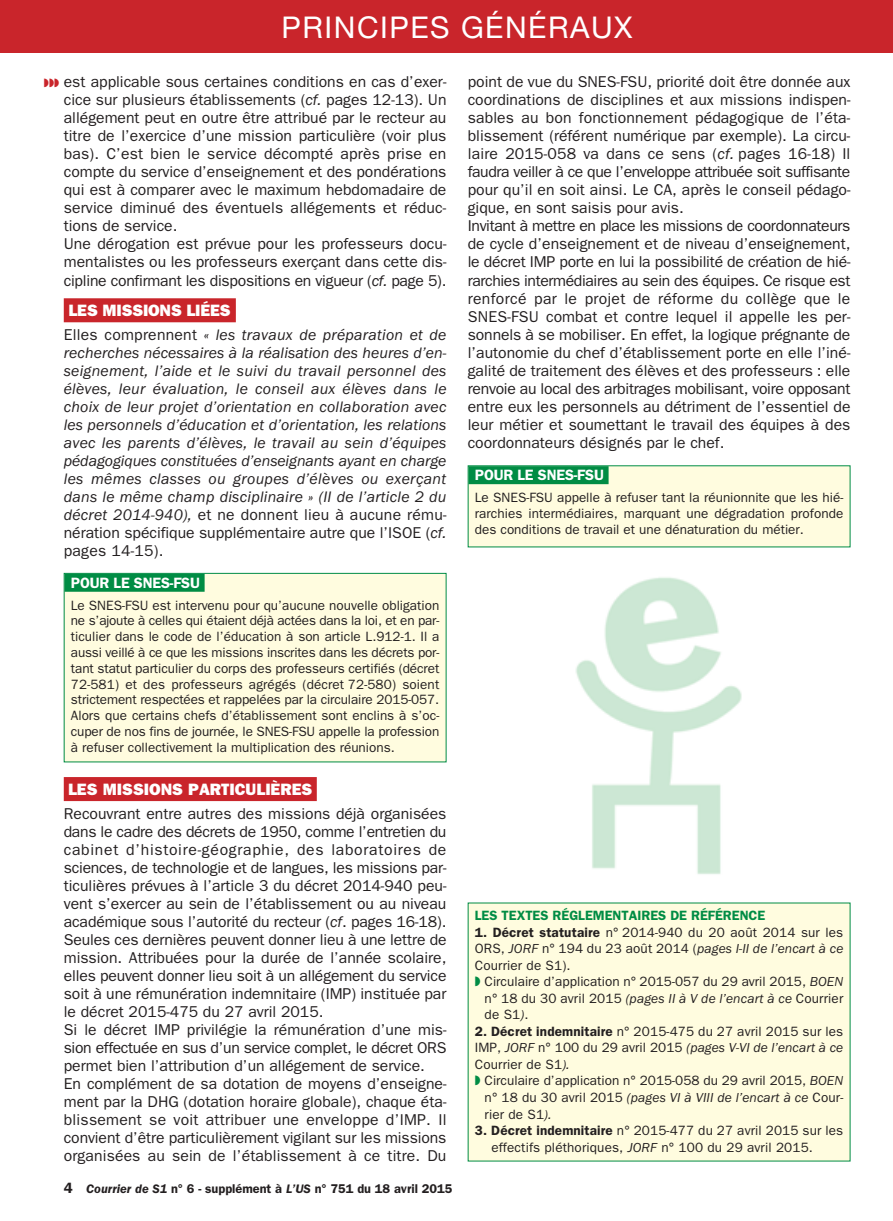
<style>
.page{position:relative;width:893px;height:1221px;background:#fff}
.page>*{position:absolute;margin:0;border:0;box-sizing:border-box;transform-origin:0 0}
.t1{font:30px "Helvetica Neue";letter-spacing:.05em;color:#fff}
.t2{font:16.5px "ITC Franklin Gothic Std Hvy";letter-spacing:.03em;color:#fff}
.t3{font:15.75px/18px "ITC Franklin Gothic Std";color:#231f20}
.t4{font:italic 15.75px/18px "ITC Franklin Gothic Std";letter-spacing:.015em;color:#231f20;text-align:justify}
.t5{font:600 15px "ITC Franklin Gothic Std";letter-spacing:-.01em;color:#fff}
.t6{font:13.5px/15.8px "ITC Franklin Gothic Std";color:#231f20;text-align:justify}
.t7{font:italic 13.5px "ITC Franklin Gothic Std";letter-spacing:.01em;color:#231f20}
.t8{font:600 13.5px "ITC Franklin Gothic Std";color:#008c44}
.t9{font:600 12.75px "ITC Franklin Gothic Std";color:#231f20}
.t10{font:12px "Zapf Dingbats ITC";color:#c9252b}
.s1{font-style:italic}
.s2{color:#c9252b}
.s3{font-style:normal}
.s4{color:#008c44}
.s5{font-size:15px}
.s6{font-weight:600}
</style>
<div class="page">
<div style="left:0;top:0;width:893px;height:53px;background:#c9252b"></div>
<div style="left:64px;top:298px;width:172px;height:24px;background:#c9252b"></div>
<div style="left:64px;top:777px;width:253px;height:24px;background:#c9252b"></div>
<div style="left:65px;top:573px;width:381px;height:188px;background:#fffcdf"></div>
<div style="left:65px;top:573px;width:140px;height:18px;background:#008c44"></div>
<div style="left:468px;top:466px;width:382px;height:80px;background:#fffcdf"></div>
<div style="left:468px;top:466px;width:141px;height:18px;background:#008c44"></div>
<img style="left:575px;top:577px;width:167px;height:297px">
<div style="left:468px;top:903px;width:382px;height:257px;background:#fffcdf"></div>
<p class="t1" style="left:282px;top:16px;width:352px">PRINCIPES GÉNÉRAUX</p>
<p class="t3" style="left:64px;top:74px;width:384px">est applicable sous certaines conditions en cas d’exer&shy;cice sur plusieurs établissements (<span class="s1">cf.</span> pages 12-13). Un allégement peut en outre être attribué par le recteur au titre de l’exercice d’une mission particulière (voir plus bas). C’est bien le service décompté après prise en compte du service d’enseignement et des pondérations qui est à comparer avec le maximum hebdomadaire de service diminué des éventuels allégements et réduc&shy;tions de service.<br>Une dérogation est prévue pour les professeurs docu&shy;mentalistes ou les professeurs exerçant dans cette dis&shy;cipline confirmant les dispositions en vigueur (<span class="s1">cf.</span> page 5).</p>
<p class="t2" style="left:69px;top:300px;width:169px">LES MISSIONS LIÉES<span class="s2">I</span></p>
<p class="t4" style="left:64px;top:327px;width:384px"><span class="s3">Elles comprennent</span> « les travaux de préparation et de recherches nécessaires à la réalisation des heures d’en&shy;seignement, l’aide et le suivi du travail personnel des élèves, leur évaluation, le conseil aux élèves dans le choix de leur projet d’orientation en collaboration avec les personnels d’éducation et d’orientation, les relations avec les parents d’élèves, le travail au sein d’équipes pédagogiques constituées d’enseignants ayant en charge les mêmes classes ou groupes d’élèves ou exerçant dans le même champ disciplinaire » (II de l’article 2 du décret 2014-940), <span class="s3">et ne donnent lieu à aucune rému&shy;nération spécifique supplémentaire autre que l’ISOE (</span>cf. <span class="s3">pages 14-15).</span></p>
<p class="t3" style="left:468px;top:74px;width:384px">point de vue du SNES-FSU, priorité doit être donnée aux coordinations de disciplines et aux missions indispen&shy;sables au bon fonctionnement pédagogique de l’éta&shy;blissement (référent numérique par exemple). La circu&shy;laire 2015-058 va dans ce sens (<span class="s1">cf.</span> pages 16-18) Il faudra veiller à ce que l’enveloppe attribuée soit suffisante pour qu’il en soit ainsi. Le CA, après le conseil pédago&shy;gique, en sont saisis pour avis.<br>Invitant à mettre en place les missions de coordonnateurs de cycle d’enseignement et de niveau d’enseignement, le décret IMP porte en lui la possibilité de création de hié&shy;rarchies intermédiaires au sein des équipes. Ce risque est renforcé par le projet de réforme du collège que le SNES-FSU combat et contre lequel il appelle les per&shy;sonnels à se mobiliser. En effet, la logique prégnante de l’autonomie du chef d’établissement porte en elle l’iné - galité de traitement des élèves et des professeurs : elle renvoie au local des arbitrages mobilisant, voire opposant entre eux les personnels au détriment de l’essentiel de leur métier et soumettant le travail des équipes à des coordonnateurs désignés par le chef.</p>
<p class="t5" style="left:475px;top:469px;width:134px">POUR LE SNES-FSU<span class="s4">i</span></p>
<p class="t6" style="left:475px;top:491px;width:370px">Le SNES-FSU appelle à refuser tant la réunionnite que les hié&shy;rarchies intermédiaires, marquant une dégradation profonde des conditions de travail et une dénaturation du métier.</p>
<p class="t10" style="left:44px;top:79px;width:17px">◗◗◗</p>
<p class="t5" style="left:71px;top:577px;width:134px">POUR LE SNES-FSU<span class="s4">i</span></p>
<p class="t6" style="left:71px;top:598px;width:370px">Le SNES-FSU est intervenu pour qu’aucune nouvelle obligation ne s’ajoute à celles qui étaient déjà actées dans la loi, et en par&shy;ticulier dans le code de l’éducation à son article L.912-1. Il a aussi veillé à ce que les missions inscrites dans les décrets por&shy;tant statut particulier du corps des professeurs certifiés (décret 72-581) et des professeurs agrégés (décret 72-580) soient strictement respectées et rappelées par la circulaire 2015-057.<br>Alors que certains chefs d’établissement sont enclins à s’oc&shy;cuper de nos fins de journée, le SNES-FSU appelle la profession à refuser collectivement la multiplication des réunions.</p>
<p class="t2" style="left:68px;top:779px;width:246px">LES MISSIONS PARTICULIÈRES</p>
<p class="t3" style="left:64px;top:806px;width:384px">Recouvrant entre autres des missions déjà organisées dans le cadre des décrets de 1950, comme l’entretien du cabinet d’histoire-géographie, des laboratoires de sciences, de technologie et de langues, les missions par&shy;ticulières prévues à l’article 3 du décret 2014-940 peu&shy;vent s’exercer au sein de l’établissement ou au niveau académique sous l’autorité du recteur (<span class="s1">cf</span>. pages 16-18).<br>Seules ces dernières peuvent donner lieu à une lettre de mission. Attribuées pour la durée de l’année scolaire, elles peuvent donner lieu soit à un allégement du service soit à une rémunération indemnitaire (IMP) instituée par le décret 2015-475 du 27 avril 2015.<br>Si le décret IMP privilégie la rémunération d’une mis&shy;sion effectuée en sus d’un service complet, le décret ORS permet bien l’attribution d’un allégement de service.<br>En complément de sa dotation de moyens d’enseigne&shy;ment par la DHG (dotation horaire globale), chaque éta&shy;blissement se voit attribuer une enveloppe d’IMP. Il convient d’être particulièrement vigilant sur les missions organisées au sein de l’établissement à ce titre. Du</p>
<p class="t9" style="left:64px;top:1184px;width:390px"><span class="s5">4</span> <span class="s1">Courrier de S1</span> n° 6 - supplément à <span class="s1">L’US</span> n° 751 du 18 avril 2015</p>
<p class="t8" style="left:475px;top:911px;width:292px">LES TEXTES RÉGLEMENTAIRES DE RÉFÉRENCE</p>
<p class="t6" style="left:475px;top:925px;width:370px"><span class="s6">1. Décret statutaire</span> n° 2014-940 du 20 août 2014 sur les</p>
<p class="t7" style="left:475px;top:944px;width:370px"><span class="s3">ORS,</span> JORF <span class="s3">n° 194 du 23 août 2014 (</span>pages I-II de l’encart à ce</p>
<p class="t6" style="left:475px;top:958px;width:97px">Courrier de S1).</p>
<p class="t6" style="left:475px;top:975px;width:370px"><span class="s4">◗</span> Circulaire d’application n° 2015-057 du 29 avril 2015, <span class="s1">BOEN</span></p>
<p class="t6" style="left:485px;top:991px;width:360px">n° 18 du 30 avril 2015 <span class="s1">(pages II à V de l’encart à ce</span> Courrier</p>
<p class="t6" style="left:485px;top:1008px;width:45px">de S1<span class="s1">)</span>.</p>
<p class="t6" style="left:475px;top:1024px;width:370px"><span class="s6">2. Décret indemnitaire</span> n° 2015-475 du 27 avril 2015 sur les</p>
<p class="t7" style="left:475px;top:1043px;width:370px"><span class="s3">IMP,</span> JORF <span class="s3">n° 100 du 29 avril 2015</span> (pages V-VI de l’encart à ce</p>
<p class="t6" style="left:475px;top:1057px;width:96px">Courrier de S1<span class="s1">).</span></p>
<p class="t6" style="left:475px;top:1074px;width:370px"><span class="s4">◗</span> Circulaire d’application n° 2015-058 du 29 avril 2015, <span class="s1">BOEN</span></p>
<p class="t7" style="left:485px;top:1092px;width:360px"><span class="s3">n° 18 du 30 avril 2015</span> (pages VI à VIII de l’encart à ce <span class="s3">Cour-</span></p>
<p class="t6" style="left:485px;top:1107px;width:68px">rier de S1<span class="s1">).</span></p>
<p class="t6" style="left:491px;top:1123px;width:353px;line-height:16.5px;text-indent:-16px"><span class="s6">3. Décret indemnitaire</span> n° 2015-477 du 27 avril 2015 sur les effectifs pléthoriques, <span class="s1">JORF</span> n° 100 du 29 avril 2015.</p>
</div>
